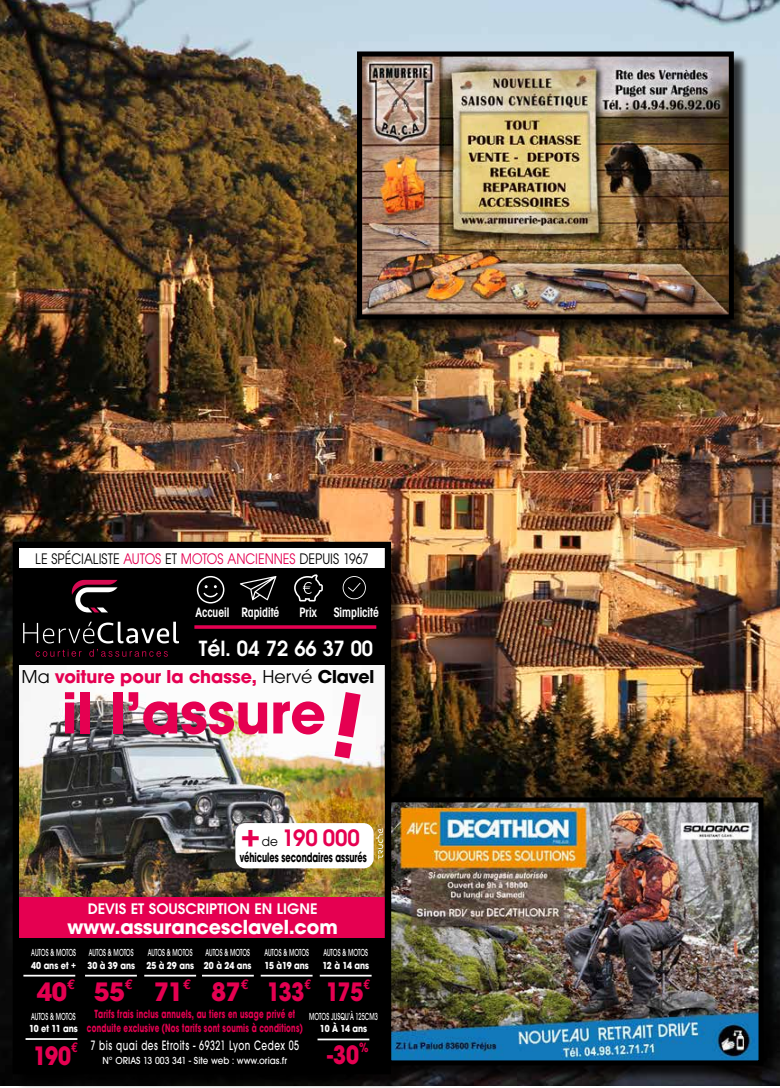
<style>
.page{position:relative;width:780px;height:1088px;background:#fff}
.page>*{position:absolute;margin:0;border:0;box-sizing:border-box;transform-origin:0 0}
.t1{font:700 61.88px "Avant Garde Gothic Itc T";color:#e50051}
.t2{font:700 35.38px "Avant Garde Gothic Itc T";color:#e50051}
.t3{font:700 27.75px "Avant Garde Gothic Itc T";color:#e50051;scale:.85 1}
.t4{font:700 27.75px "Avant Garde Gothic Itc T";color:#e50051}
.t5{font:600 24.75px "Avant Garde Gothic Itc T";color:#e50051}
.t6{font:600 23px "Avant Garde Gothic Itc T";color:#fff}
.t7{font:700 21.25px "Avant Garde Gothic Itc T";color:#fff}
.t8{font:700 19.5px "Avant Garde Gothic Itc T";color:#e50051}
.t9{font:15.88px "Avant Garde Gothic Itc T";color:#000;scale:.85 1}
.t10{font:600 15.88px "Avant Garde Gothic Itc T";color:#fff}
.t11{font:500 14.12px "Avant Garde Gothic Itc T";letter-spacing:.05em;color:#fff;scale:.7 1}
.t12{font:600 condensed 14.12px "Avant Garde Gothic Itc T";color:#fff;scale:.9 1}
.t13{font:700 14.12px "Avant Garde Gothic Itc T";color:#000;scale:.65 1}
.t14{font:700 12.38px/14.1px "Avant Garde Gothic Itc T";letter-spacing:.03em;color:#e50051;text-align:center;scale:.65 1}
.t15{font:500 10.62px "Avant Garde Gothic Itc T";color:#fff;scale:.6 1}
.t16{font:700 10.62px "Avant Garde Gothic Itc T";color:#fff;scale:.85 1}
.t17{font:500 10.62px "Avant Garde Gothic Itc T";color:#fff;scale:.91 1}
.s1{color:#e50051}
.s2{font-weight:400;color:#000}
.s3{color:#000}
.s4{font-weight:400;font-size:14.12px;color:#000}
</style>
<div class="page">
<img style="left:0;top:0;width:780px;height:1085px">
<div style="left:15px;top:544px;width:392px;height:544px;background:#000;opacity:.75"></div>
<div style="left:16px;top:545px;width:372px;height:526px;background:#fff"></div>
<img style="left:20px;top:694px;width:364px;height:203px">
<div style="left:16px;top:568px;width:372px;height:97px;background:#000"></div>
<svg style="left:72px;top:580px;width:45px;height:32px"></svg>
<svg style="left:23px;top:622px;width:156px;height:21px"></svg>
<svg style="left:36px;top:649px;width:45px;height:8px"></svg>
<svg style="left:89px;top:649px;width:79px;height:8px"></svg>
<svg style="left:197px;top:576px;width:27px;height:27px"></svg>
<svg style="left:240px;top:576px;width:36px;height:24px"></svg>
<svg style="left:294px;top:574px;width:29px;height:27px"></svg>
<svg style="left:342px;top:576px;width:24px;height:23px"></svg>
<svg style="left:194px;top:625px;width:182px;height:4px"></svg>
<div style="left:16px;top:897px;width:372px;height:47px;background:#e50051"></div>
<svg style="left:376px;top:828px;width:7px;height:31px"></svg>
<div style="left:235px;top:823px;width:138px;height:45px;background:#fff;border-radius:10px"></div>
<div style="left:16px;top:938px;width:372px;height:133px;background:#000"></div>
<hr style="left:23px;top:975px;width:52px;height:1px;background:#fff">
<hr style="left:85px;top:975px;width:52px;height:1px;background:#fff">
<hr style="left:144px;top:975px;width:52px;height:1px;background:#fff">
<hr style="left:202px;top:975px;width:52px;height:1px;background:#fff">
<hr style="left:261px;top:975px;width:51px;height:1px;background:#fff">
<hr style="left:320px;top:975px;width:51px;height:1px;background:#fff">
<hr style="left:26px;top:1038px;width:51px;height:2px;background:#fff">
<hr style="left:317px;top:1038px;width:52px;height:2px;background:#fff">
<div style="left:13px;top:542px;width:378px;height:532px;border:6px solid #000"></div>
<div style="left:388px;top:799px;width:390px;height:282px;background:#000;opacity:.75"></div>
<img style="left:392px;top:803px;width:365px;height:256px">
<div style="left:386px;top:797px;width:377px;height:268px;border:5px solid #000"></div>
<div style="left:359px;top:53px;width:390px;height:282px;background:#000;opacity:.75"></div>
<img style="left:363px;top:57px;width:364px;height:256px">
<div style="left:357px;top:51px;width:376px;height:268px;border:5px solid #000"></div>
<svg style="left:334px;top:694px;width:26px;height:64px"></svg>
<p class="t9" style="left:35px;top:549px;width:393px">LE SPÉCIALISTE <span class="s1">AUTOS</span> ET <span class="s1">MOTOS ANCIENNES</span> DEPUIS 1967</p>
<p class="t12" style="left:195px;top:606px;width:95px">Accueil Rapidité</p>
<p class="t12" style="left:299px;top:606px;width:90px">Prix Simplicité</p>
<h3 class="t6" style="left:199px;top:635px;width:176px">Tél. 04 72 66 37 00</h3>
<h3 class="t8" style="left:21px;top:667px;width:354px"><span class="s2">Ma</span> voiture pour la chasse, <span class="s2">Hervé</span> <span class="s3">Clavel</span></h3>
<h1 class="t1" style="left:62px;top:683px;width:266px">il l’assure</h1>
<h3 class="t5" style="left:262px;top:822px;width:100px"><span class="s4">de</span> 190 000</h3>
<p class="t13" style="left:240px;top:850px;width:197px">véhicules secondaires assurés</p>
<h2 class="t2" style="left:241px;top:821px;width:21px">+</h2>
<p class="t10" style="left:88px;top:899px;width:231px">DEVIS ET SOUSCRIPTION EN LIGNE</p>
<h3 class="t7" style="left:67px;top:917px;width:272px">www.assurancesclavel.com</h3>
<p class="t15" style="left:31px;top:947px;width:76px">AUTOS &amp; MOTOS</p>
<p class="t16" style="left:31px;top:960px;width:54px">40 ans et +</p>
<h3 class="t4" style="left:37px;top:978px;width:40px">40<sup>€</sup></h3>
<p class="t15" style="left:31px;top:1010px;width:76px">AUTOS &amp; MOTOS</p>
<p class="t16" style="left:29px;top:1023px;width:59px">10 et 11 ans</p>
<h3 class="t3" style="left:33px;top:1042px;width:54px">190<sup>€</sup></h3>
<p class="t15" style="left:89px;top:947px;width:76px">AUTOS &amp; MOTOS</p>
<p class="t16" style="left:87px;top:960px;width:57px">30 à 39 ans</p>
<h3 class="t4" style="left:94px;top:978px;width:40px">55<sup>€</sup></h3>
<p class="t15" style="left:148px;top:947px;width:76px">AUTOS &amp; MOTOS</p>
<p class="t16" style="left:146px;top:960px;width:58px">25 à 29 ans</p>
<h3 class="t4" style="left:154px;top:978px;width:39px">71<sup>€</sup></h3>
<p class="t15" style="left:205px;top:947px;width:76px">AUTOS &amp; MOTOS</p>
<p class="t16" style="left:204px;top:960px;width:58px">20 à 24 ans</p>
<h3 class="t4" style="left:211px;top:978px;width:40px">87<sup>€</sup></h3>
<p class="t15" style="left:264px;top:947px;width:76px">AUTOS &amp; MOTOS</p>
<p class="t16" style="left:264px;top:960px;width:54px">15 à19 ans</p>
<h3 class="t3" style="left:267px;top:978px;width:54px">133<sup>€</sup></h3>
<p class="t15" style="left:323px;top:947px;width:76px">AUTOS &amp; MOTOS</p>
<p class="t16" style="left:322px;top:960px;width:57px">12 à 14 ans</p>
<h3 class="t3" style="left:326px;top:978px;width:54px">175<sup>€</sup></h3>
<p class="t14" style="left:87px;top:1007px;width:333px">Tarifs frais inclus annuels, au tiers en usage privé et conduite exclusive (Nos tarifs sont soumis à conditions)</p>
<p class="t11" style="left:91px;top:1037px;width:299px">7 bis quai des Etroits - 69321 Lyon Cedex 05</p>
<p class="t17" style="left:102px;top:1055px;width:205px">N° ORIAS 13 003 341 - Site web : www.orias.fr</p>
<p class="t15" style="left:309px;top:1010px;width:116px">MOTOS JUSQU’À 125CM3</p>
<p class="t16" style="left:320px;top:1024px;width:57px">10 À 14 ans</p>
<h3 class="t3" style="left:327px;top:1042px;width:50px">-30<sup>%</sup></h3>
</div>
